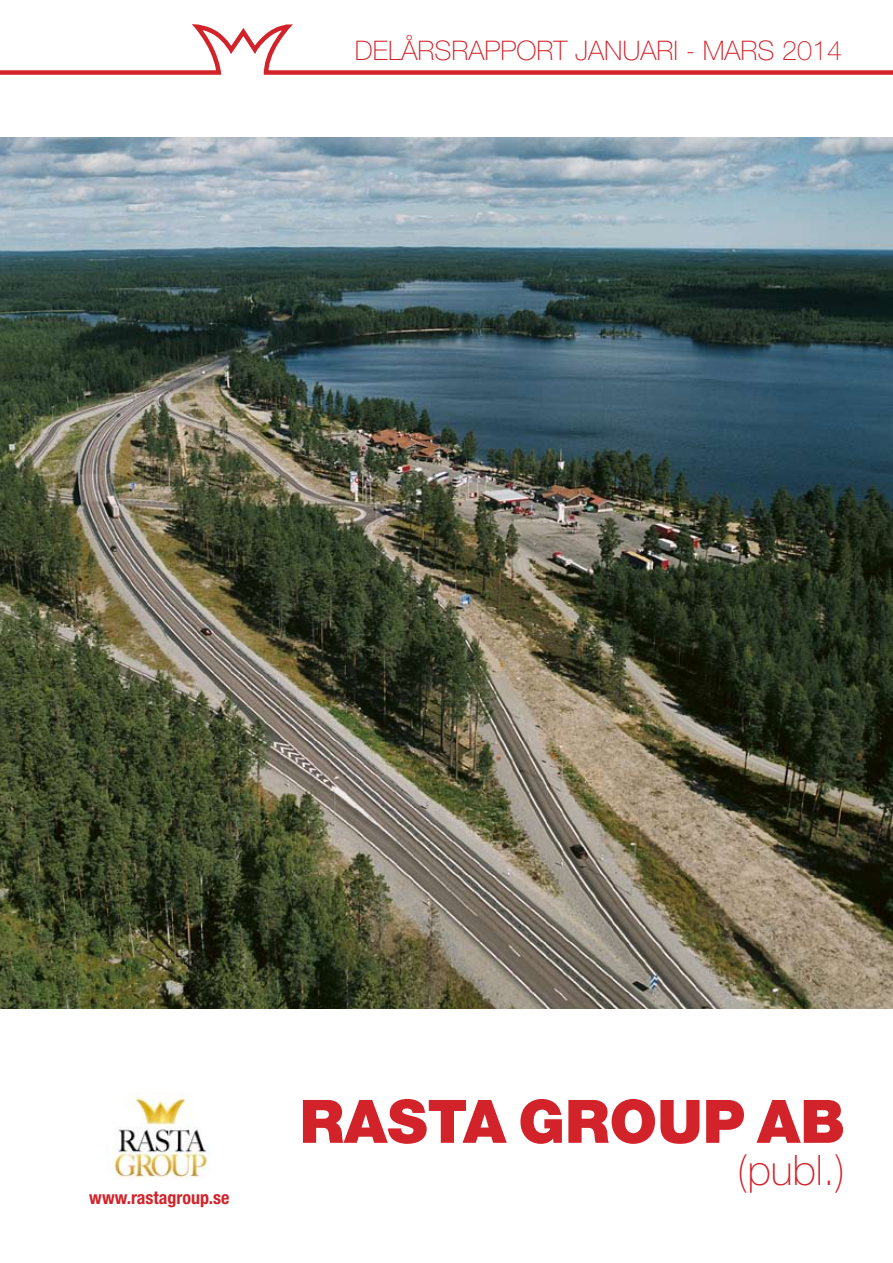
<style>
.page{position:relative;width:893px;height:1263px;background:#fff}
.page>*{position:absolute;margin:0;border:0;box-sizing:border-box;transform-origin:0 0}
.t1{font:900 60px "Helvetica Neue LT Std";color:#d2232a}
.t2{font:100 42px "Helvetica Neue LT Std";color:#d2232a}
.t3{font:100 27px "Helvetica Neue LT Std";color:#d2232a}
.t4{font:700 condensed 18px "Helvetica Neue LT Std";color:#d2232a}
</style>
<div class="page">
<svg style="left:0;top:24px;width:893px;height:51px"></svg>
<img style="left:111px;top:1093px;width:97px;height:86px">
<img style="left:0;top:137px;width:893px;height:871px">
<p class="t3" style="left:355px;top:35px;width:489px">DELÅRSRAPPORT jANUARI - MARS 2014</p>
<p class="t4" style="left:89px;top:1186px;width:142px">www.rastagroup.se</p>
<h1 class="t1" style="left:300px;top:1086px;width:547px">RASTA GROUP AB</h1>
<h2 class="t2" style="left:737px;top:1146px;width:109px">(publ.)</h2>
</div>
